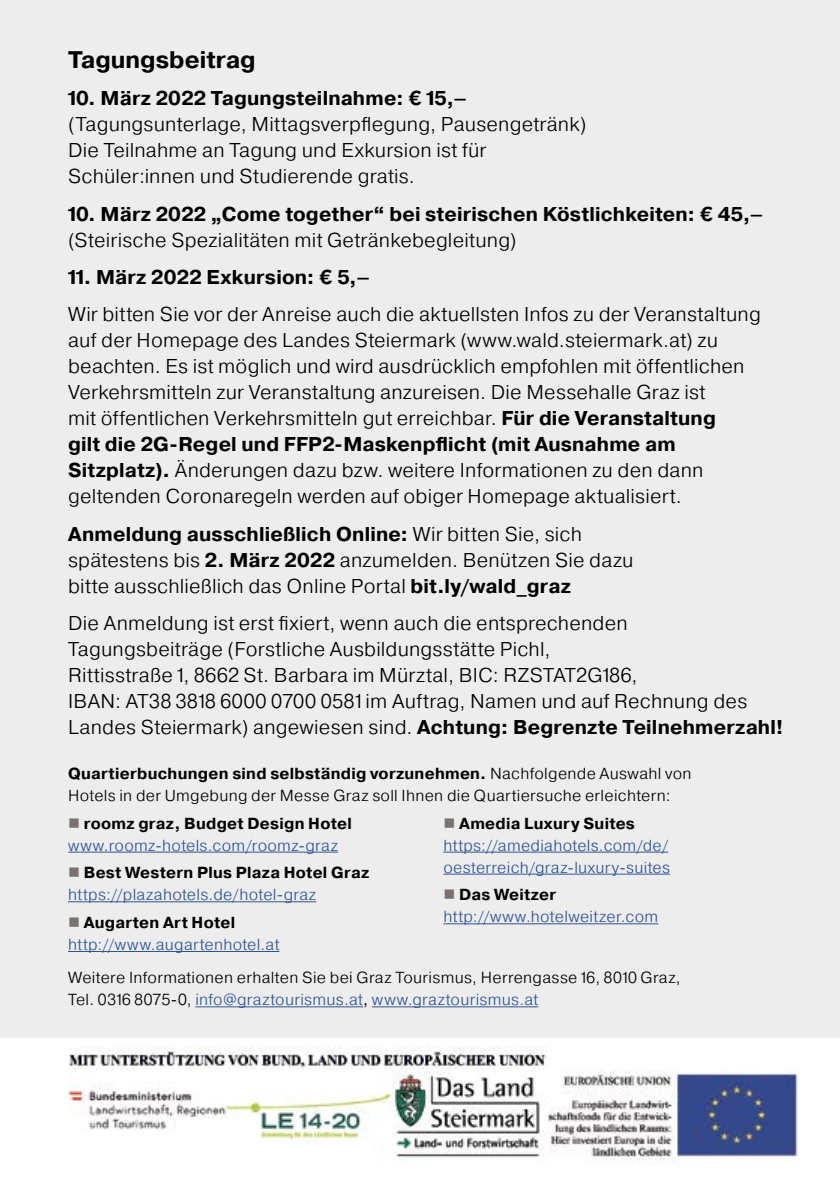
<style>
.page{position:relative;width:840px;height:1191px;background:#fff}
.page>*{position:absolute;margin:0;border:0;box-sizing:border-box;transform-origin:0 0}
.t1{font:700 24px "Pragmatica";color:#000}
.t2{font:300 20px/26px "Pragmatica";letter-spacing:.01em;color:#000}
.t3{font:700 20px "Pragmatica";letter-spacing:.01em;color:#000}
.t4{font:300 16px/22px "Pragmatica";letter-spacing:.02em;color:#2d5596}
.t5{font:300 16px/22px "Pragmatica";letter-spacing:.02em;color:#000}
.s1{font-weight:700}
.s2{color:#787370}
.s3{font-weight:700;color:#000}
.s4{color:#2d5596}
.s5{font-weight:400}
</style>
<div class="page">
<div style="left:0;top:0;width:839px;height:1191px;background:#eeeded"></div>
<hr style="left:68px;top:851px;width:270px;height:1px;background:#2d5596">
<hr style="left:68px;top:901px;width:248px;height:1px;background:#2d5596">
<hr style="left:68px;top:951px;width:211px;height:1px;background:#2d5596">
<hr style="left:443px;top:851px;width:224px;height:1px;background:#2d5596">
<hr style="left:443px;top:873px;width:226px;height:1px;background:#2d5596">
<hr style="left:443px;top:923px;width:214px;height:1px;background:#2d5596">
<hr style="left:195px;top:1006px;width:168px;height:1px;background:#2d5596">
<hr style="left:372px;top:1006px;width:166px;height:1px;background:#2d5596">
<div style="left:0;top:1038px;width:839px;height:153px;background:#fff"></div>
<img style="left:68px;top:1046px;width:730px;height:117px">
<p class="t1" style="left:68px;top:44px;width:189px">Tagungsbeitrag</p>
<p class="t3" style="left:68px;top:85px;width:400px">10. März 2022 Tagungsteilnahme: € 15,–</p>
<p class="t2" style="left:68px;top:111px;width:519px">(Tagungsunterlage, Mittagsverpflegung, Pausengetränk)<br>Die Teilnahme an Tagung und Exkursion ist für<br>Schüler:innen und Studierende gratis.</p>
<p class="t3" style="left:68px;top:201px;width:696px">10. März 2022 „Come together“ bei steirischen Köstlichkeiten: € 45,–</p>
<p class="t2" style="left:68px;top:226px;width:449px">(Steirische Spezialitäten mit Getränkebegleitung)</p>
<p class="t3" style="left:68px;top:264px;width:303px">11. März 2022 Exkursion: € 5,–</p>
<p class="t2" style="left:68px;top:301px;width:693px">Wir bitten Sie vor der Anreise auch die aktuellsten Infos zu der Veranstaltung auf der Homepage des Landes Steiermark (www.wald.steiermark.at) zu beachten. Es ist möglich und wird ausdrücklich empfohlen mit öffentlichen Verkehrsmitteln zur Veranstaltung anzureisen. Die Messehalle Graz ist<br>mit öffentlichen Verkehrsmitteln gut erreichbar. <span class="s1">Für die Veranstaltung<br>gilt die 2G-Regel und FFP2-Maskenpflicht (mit Ausnahme am Sitzplatz).</span> Änderungen dazu bzw. weitere Informationen zu den dann geltenden Coronaregeln werden auf obiger Homepage aktualisiert.</p>
<p class="t2" style="left:68px;top:520px;width:566px"><span class="s1">Anmeldung ausschließlich Online:</span> Wir bitten Sie, sich spätestens bis <span class="s1">2. März 2022</span> anzumelden. Benützen Sie dazu bitte ausschließlich das Online Portal <span class="s1">bit.ly/wald_graz</span></p>
<p class="t2" style="left:68px;top:610px;width:716px">Die Anmeldung ist erst fixiert, wenn auch die entsprechenden Tagungsbeiträge (Forstliche Ausbildungsstätte Pichl,<br>Rittisstraße 1, 8662 St. Barbara im Mürztal, BIC: RZSTAT2G186,<br>IBAN: AT38 3818 6000 0700 0581 im Auftrag, Namen und auf Rechnung des Landes Steiermark) angewiesen sind. <span class="s1">Achtung: Begrenzte Teilnehmerzahl!</span></p>
<p class="t5" style="left:68px;top:762px;width:624px"><span class="s1">Quartierbuchungen sind selbständig vorzunehmen.</span> Nachfolgende Auswahl von<br>Hotels in der Umgebung der Messe Graz soll Ihnen die Quartiersuche erleichtern:</p>
<p class="t4" style="left:68px;top:811px;width:285px"><span class="s2">■</span> <span class="s3">roomz graz, Budget Design Hotel </span>www.roomz-hotels.com/roomz-graz</p>
<p class="t4" style="left:68px;top:861px;width:302px"><span class="s2">■</span> <span class="s3">Best Western Plus Plaza Hotel Graz </span>https://plazahotels.de/hotel-graz</p>
<p class="t4" style="left:68px;top:911px;width:213px"><span class="s2">■</span> <span class="s3">Augarten Art Hotel </span>http://www.augartenhotel.at</p>
<p class="t4" style="left:443px;top:811px;width:228px"><span class="s2">■</span> <span class="s3">Amedia Luxury Suites </span>https://amediahotels.com/de/ oesterreich/graz-luxury-suites</p>
<p class="t4" style="left:443px;top:883px;width:216px"><span class="s2">■</span> <span class="s3">Das Weitzer </span>http://www.hotelweitzer.com</p>
<p class="t5" style="left:68px;top:966px;width:613px">Weitere Informationen erhalten Sie bei Graz Tourismus, Herrengasse 16, 8010 Graz,<br>Tel. 0316 8075-0, <span class="s4">info@graztourismus.at</span><span class="s5">,</span> <span class="s4">www.graztourismus.at</span></p>
</div>
